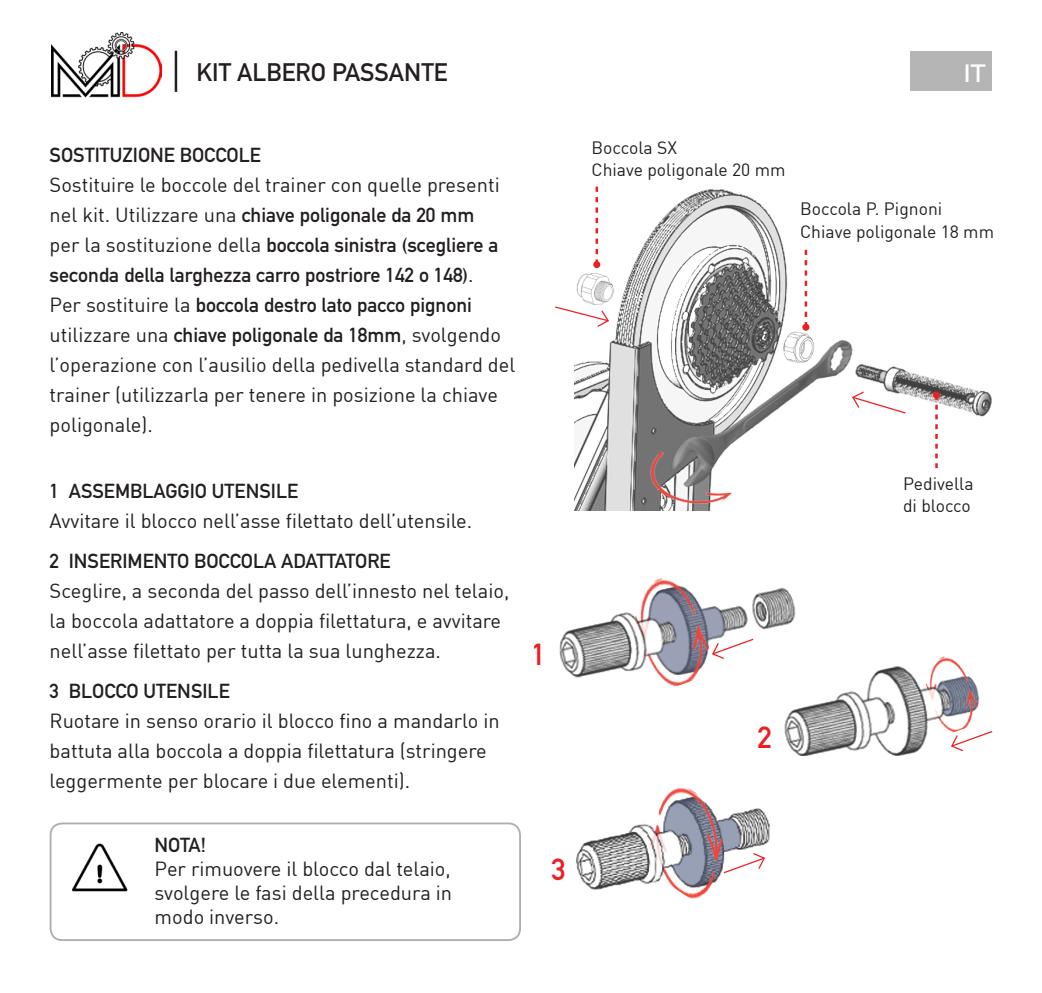
<style>
.page{position:relative;width:1042px;height:993px;background:#fff}
.page>*{position:absolute;margin:0;border:0;box-sizing:border-box;transform-origin:0 0}
.t1{font:700 30px "DIN Alternate";color:#ee1d23}
.t2{font:700 25px "DIN Alternate";color:#231f20}
.t3{font:600 25px "Raleway";color:#fff}
.t4{font:20px/30px "DIN";color:#231f20}
.t5{font:700 20px/30px "DIN Alternate";color:#231f20}
.t6{font:17.5px/22.5px "DIN";color:#231f20}
.s1{font-family:"DIN";font-weight:400}
.s2{font-family:"DIN Alternate";font-weight:700}
</style>
<div class="page">
<img style="left:574px;top:187px;width:418px;height:323px">
<img style="left:633px;top:447px;width:99px;height:64px">
<svg style="left:555px;top:305px;width:55px;height:23px"></svg>
<svg style="left:851px;top:390px;width:56px;height:24px"></svg>
<svg style="left:804px;top:250px;width:3px;height:73px"></svg>
<div style="left:802px;top:323px;width:7px;height:7px;background:#ee1d23;border-radius:50%"></div>
<svg style="left:595px;top:186px;width:3px;height:75px"></svg>
<div style="left:593px;top:261px;width:7px;height:7px;background:#ee1d23;border-radius:50%"></div>
<svg style="left:935px;top:398px;width:3px;height:70px"></svg>
<div style="left:933px;top:391px;width:7px;height:7px;background:#ee1d23;border-radius:50%"></div>
<img style="left:559px;top:587px;width:237px;height:100px">
<img style="left:772px;top:641px;width:197px;height:115px">
<img style="left:576px;top:807px;width:194px;height:92px">
<img style="left:645px;top:578px;width:69px;height:98px">
<img style="left:653px;top:787px;width:74px;height:106px">
<svg style="left:711px;top:637px;width:44px;height:23px"></svg>
<svg style="left:722px;top:851px;width:44px;height:23px"></svg>
<img style="left:932px;top:649px;width:48px;height:75px">
<svg style="left:950px;top:729px;width:43px;height:23px"></svg>
<div style="left:50px;top:822px;width:471px;height:118px;border:2px solid #231f20;border-radius:12px"></div>
<img style="left:72px;top:843px;width:56px;height:49px">
<div style="left:910px;top:52px;width:81px;height:39px;background:#b6b5b5"></div>
<img style="left:51px;top:32px;width:110px;height:66px">
<hr style="left:175px;top:51px;width:2px;height:41px;background:#231f20">
<p class="t2" style="left:197px;top:58px;width:253px">KIT ALBERO PASSANTE</p>
<p class="t3" style="left:963px;top:59px;width:24px">IT</p>
<p class="t5" style="left:50px;top:139px;width:213px">SOSTITUZIONE BOCCOLE</p>
<p class="t4" style="left:50px;top:172px;width:451px">Sostituire le boccole del trainer con quelle presenti</p>
<p class="t5" style="left:50px;top:199px;width:450px"><span class="s1">nel kit. Utilizzare una</span> chiave poligonale da 20 mm <span class="s1">per la sostituzione della</span> boccola sinistra (scegliere a seconda della larghezza carro postriore 142 o 148)<span class="s1">.<br>Per sostituire la</span> boccola destro lato pacco pignoni</p>
<p class="t4" style="left:50px;top:322px;width:467px">utilizzare una <span class="s2">chiave poligonale da 18mm</span>, svolgendo l’operazione con l’ausilio della pedivella standard del trainer (utilizzarla per tenere in posizione la chiave poligonale).</p>
<p class="t5" style="left:50px;top:475px;width:250px">1 ASSEMBLAGGIO UTENSILE</p>
<p class="t4" style="left:50px;top:505px;width:424px">Avvitare il blocco nell’asse filettato dell’utensile.</p>
<p class="t5" style="left:50px;top:545px;width:343px">2 INSERIMENTO BOCCOLA ADATTATORE</p>
<p class="t4" style="left:50px;top:578px;width:461px">Sceglire, a seconda del passo dell’innesto nel telaio, la boccola adattatore a doppia filettatura, e avvitare nell’asse filettato per tutta la sua lunghezza.</p>
<p class="t5" style="left:50px;top:675px;width:182px">3 BLOCCO UTENSILE</p>
<p class="t4" style="left:50px;top:705px;width:451px">Ruotare in senso orario il blocco fino a mandarlo in battuta alla boccola a doppia filettatura (stringere leggermente per blocare i due elementi).</p>
<p class="t5" style="left:155px;top:829px;width:53px">NOTA!</p>
<p class="t4" style="left:155px;top:858px;width:299px;line-height:24px;text-align:justify">Per rimuovere il blocco dal telaio, svolgere le fasi della precedura in modo inverso.</p>
<h1 class="t1" style="left:531px;top:637px;width:16px">1</h1>
<h1 class="t1" style="left:551px;top:851px;width:16px">3</h1>
<p class="t6" style="left:591px;top:138px;width:195px">Boccola SX<br>Chiave poligonale 20 mm</p>
<p class="t6" style="left:800px;top:200px;width:195px">Boccola P. Pignoni<br>Chiave poligonale 18 mm</p>
<h1 class="t1" style="left:757px;top:719px;width:16px">2</h1>
<p class="t6" style="left:903px;top:474px;width:72px">Pedivella di blocco</p>
</div>
